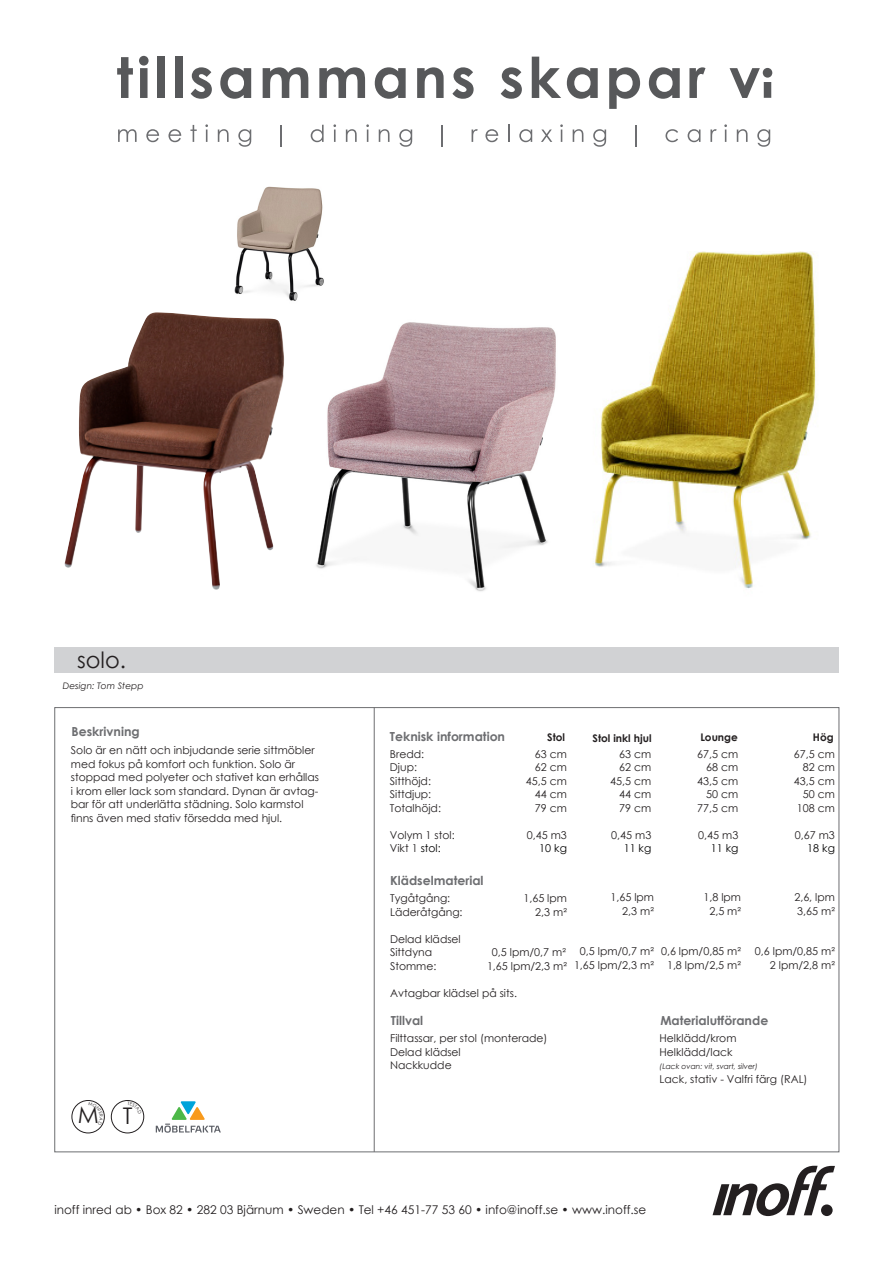
<style>
.page{position:relative;width:893px;height:1263px;background:#fff}
.page>*{position:absolute;margin:0;border:0;box-sizing:border-box;transform-origin:0 0}
.t1{font:22.95px "Century Gothic";color:#231f20}
.t2{font:22.5px "Century Gothic";color:#231f20}
.Tabell_rubrik{font:700 12.45px "Century Gothic";color:#6d6e71}
.t3{font:12px "Century Gothic";color:#231f20}
.t4{font:10.8px/13.5px "Century Gothic";color:#231f20;text-align:right}
.t5{font:10.8px "Century Gothic";color:#000001}
.Tabell_rubrik-2{font:700 10.5px "Century Gothic";color:#231f20}
.t6{font:italic 9px "Century Gothic";color:#231f20}
.t7{font:italic 7.5px "Century Gothic";color:#231f20}
.s1{color:#000001}
</style>
<div class="page">
<div style="left:54px;top:647px;width:785px;height:25px;background:#d1d2d4"></div>
<div style="left:72px;top:1100px;width:33px;height:33px;border:1px solid #231f20;border-radius:50%"></div>
<div style="left:111px;top:1100px;width:33px;height:33px;border:1px solid #231f20;border-radius:50%"></div>
<svg style="left:156px;top:1101px;width:65px;height:32px"></svg>
<img style="left:316px;top:322px;width:240px;height:270px">
<img style="left:64px;top:312px;width:220px;height:278px">
<svg style="left:118px;top:129px;width:19px;height:13px"></svg>
<svg style="left:146px;top:129px;width:13px;height:13px"></svg>
<svg style="left:168px;top:129px;width:13px;height:13px"></svg>
<svg style="left:190px;top:125px;width:7px;height:17px"></svg>
<svg style="left:205px;top:124px;width:3px;height:18px"></svg>
<svg style="left:218px;top:129px;width:11px;height:13px"></svg>
<svg style="left:238px;top:129px;width:13px;height:18px"></svg>
<hr style="left:280px;top:125px;width:2px;height:21px;background:#6d6e71">
<svg style="left:311px;top:125px;width:13px;height:17px"></svg>
<svg style="left:333px;top:124px;width:3px;height:18px"></svg>
<svg style="left:346px;top:129px;width:11px;height:13px"></svg>
<svg style="left:366px;top:124px;width:3px;height:18px"></svg>
<svg style="left:379px;top:129px;width:10px;height:13px"></svg>
<svg style="left:399px;top:129px;width:13px;height:18px"></svg>
<hr style="left:441px;top:125px;width:2px;height:21px;background:#6d6e71">
<svg style="left:472px;top:129px;width:6px;height:13px"></svg>
<svg style="left:485px;top:129px;width:13px;height:13px"></svg>
<svg style="left:508px;top:125px;width:2px;height:17px"></svg>
<svg style="left:519px;top:129px;width:13px;height:13px"></svg>
<svg style="left:541px;top:129px;width:11px;height:13px"></svg>
<svg style="left:560px;top:124px;width:3px;height:18px"></svg>
<svg style="left:573px;top:129px;width:10px;height:13px"></svg>
<svg style="left:593px;top:129px;width:13px;height:18px"></svg>
<hr style="left:635px;top:125px;width:2px;height:21px;background:#6d6e71">
<svg style="left:665px;top:129px;width:13px;height:13px"></svg>
<svg style="left:688px;top:129px;width:12px;height:13px"></svg>
<svg style="left:710px;top:129px;width:7px;height:13px"></svg>
<svg style="left:724px;top:124px;width:3px;height:18px"></svg>
<svg style="left:737px;top:129px;width:11px;height:13px"></svg>
<svg style="left:757px;top:129px;width:13px;height:18px"></svg>
<svg style="left:117px;top:57px;width:16px;height:41px"></svg>
<svg style="left:139px;top:56px;width:10px;height:42px"></svg>
<div style="left:157px;top:57px;width:8px;height:41px;background:#57585a"></div>
<div style="left:175px;top:57px;width:7px;height:41px;background:#57585a"></div>
<svg style="left:191px;top:67px;width:21px;height:32px"></svg>
<svg style="left:220px;top:67px;width:31px;height:32px"></svg>
<svg style="left:263px;top:67px;width:45px;height:31px"></svg>
<svg style="left:319px;top:67px;width:46px;height:31px"></svg>
<svg style="left:375px;top:67px;width:31px;height:32px"></svg>
<svg style="left:417px;top:67px;width:27px;height:31px"></svg>
<svg style="left:452px;top:67px;width:22px;height:32px"></svg>
<svg style="left:501px;top:67px;width:21px;height:32px"></svg>
<svg style="left:532px;top:57px;width:29px;height:41px"></svg>
<svg style="left:567px;top:67px;width:31px;height:32px"></svg>
<svg style="left:609px;top:67px;width:31px;height:42px"></svg>
<svg style="left:649px;top:67px;width:31px;height:32px"></svg>
<svg style="left:689px;top:67px;width:16px;height:31px"></svg>
<svg style="left:730px;top:68px;width:42px;height:30px"></svg>
<svg style="left:713px;top:1166px;width:122px;height:50px"></svg>
<hr style="left:374px;top:707px;width:1px;height:445px;background:#6d6e71">
<img style="left:593px;top:252px;width:223px;height:337px">
<img style="left:234px;top:186px;width:90px;height:115px">
<svg style="left:93px;top:1102px;width:10px;height:23px"></svg>
<svg style="left:132px;top:1102px;width:10px;height:10px"></svg>
<p class="t2" style="left:77px;top:644px;width:50px">solo.</p>
<p class="t6" style="left:63px;top:680px;width:82px">Design: Tom Stepp</p>
<p class="Tabell_rubrik" style="left:72px;top:722px;width:70px">Beskrivning</p>
<p class="t4" style="left:71px;top:743px;width:250px;text-align:left">Solo är en nätt och inbjudande serie sittmöbler med fokus på komfort och funktion. Solo är stoppad med polyeter och stativet kan erhållas i krom eller lack som standard. Dynan är avtag&shy;bar för att underlätta städning. Solo karmstol finns även med stativ försedda med hjul.</p>
<p class="t1" style="left:78px;top:1099px;width:23px">M</p>
<p class="t1" style="left:123px;top:1100px;width:11px">T</p>
<p class="Tabell_rubrik" style="left:390px;top:727px;width:117px">Teknisk information</p>
<p class="t4" style="left:390px;top:747px;width:36px">Bredd:</p>
<p class="t4" style="left:535px;top:747px;width:34px">63 cm</p>
<p class="t4" style="left:390px;top:760px;width:29px">Djup:</p>
<p class="t4" style="left:535px;top:760px;width:34px">62 cm</p>
<p class="t4" style="left:390px;top:774px;width:43px">Sitthöjd:</p>
<p class="t4" style="left:526px;top:774px;width:43px">45,5 cm</p>
<p class="t4" style="left:390px;top:787px;width:43px">Sittdjup:</p>
<p class="t4" style="left:535px;top:787px;width:34px">44 cm</p>
<p class="t4" style="left:390px;top:801px;width:53px">Totalhöjd:</p>
<p class="t4" style="left:535px;top:801px;width:34px">79 cm</p>
<p class="t4" style="left:390px;top:828px;width:66px">Volym 1 stol:</p>
<p class="t4" style="left:527px;top:828px;width:42px">0,45 m3</p>
<p class="t4" style="left:390px;top:841px;width:52px">Vikt 1 <span class="s1">stol:</span></p>
<p class="t5" style="left:539px;top:841px;width:29px">10 kg</p>
<p class="Tabell_rubrik" style="left:390px;top:871px;width:95px">Klädselmaterial</p>
<p class="t4" style="left:390px;top:891px;width:62px">Tygåtgång:</p>
<p class="t4" style="left:523px;top:891px;width:45px">1,65 lpm</p>
<p class="t4" style="left:390px;top:905px;width:74px">Läderåtgång:</p>
<p class="t4" style="left:535px;top:905px;width:33px">2,3 m²</p>
<p class="t4" style="left:390px;top:932px;width:72px">Delad klädsel</p>
<p class="t4" style="left:390px;top:945px;width:44px">Sittdyna</p>
<p class="t4" style="left:492px;top:945px;width:75px">0,5 lpm/0,7 m²</p>
<p class="t4" style="left:390px;top:959px;width:48px">Stomme:</p>
<p class="t4" style="left:487px;top:959px;width:81px">1,65 lpm/2,3 m²</p>
<p class="t4" style="left:390px;top:986px;width:128px">Avtagbar klädsel på sits.</p>
<p class="Tabell_rubrik-2" style="left:547px;top:730px;width:19px">Stol</p>
<p class="Tabell_rubrik" style="left:391px;top:1011px;width:34px">Tillval</p>
<p class="t4" style="left:390px;top:1031px;width:159px">Filttassar, per stol (monterade)</p>
<p class="t4" style="left:390px;top:1045px;width:72px">Delad klädsel</p>
<p class="t4" style="left:390px;top:1058px;width:63px">Nackkudde</p>
<p class="Tabell_rubrik-2" style="left:593px;top:730px;width:61px">Stol inkl hjul</p>
<p class="Tabell_rubrik-2" style="left:700px;top:730px;width:39px">Lounge</p>
<p class="t4" style="left:610px;top:747px;width:43px">63 cm<br>62 cm<br>45,5 cm<br>44 cm<br>79 cm</p>
<p class="t4" style="left:611px;top:828px;width:42px">0,45 m3<br><span class="s1">11 kg</span></p>
<p class="t4" style="left:610px;top:891px;width:45px">1,65 lpm<br>2,3 m²</p>
<p class="t4" style="left:574px;top:945px;width:81px;text-align:center">0,5 lpm/0,7 m²<br>1,65 lpm/2,3 m²</p>
<p class="t4" style="left:697px;top:747px;width:43px">67,5 cm<br>68 cm<br>43,5 cm<br>50 cm<br>77,5 cm</p>
<p class="t4" style="left:698px;top:828px;width:42px">0,45 m3<br><span class="s1">11 kg</span></p>
<p class="t4" style="left:703px;top:891px;width:39px;text-align:center">1,8 lpm<br>2,5 m²</p>
<p class="t4" style="left:661px;top:945px;width:81px;text-align:center">0,6 lpm/0,85 m²<br>1,8 lpm/2,5 m²</p>
<p class="Tabell_rubrik-2" style="left:813px;top:730px;width:22px">Hög</p>
<p class="t4" style="left:794px;top:747px;width:43px">67,5 cm<br>82 cm<br>43,5 cm<br>50 cm<br>108 cm</p>
<p class="t4" style="left:795px;top:828px;width:42px">0,67 m3<br><span class="s1">18 kg</span></p>
<p class="t4" style="left:794px;top:891px;width:42px;text-align:left">2,6, lpm<br>3,65 m²</p>
<p class="t4" style="left:755px;top:945px;width:81px">0,6 lpm/0,85 m²<br>2 lpm/2,8 m²</p>
<p class="Tabell_rubrik" style="left:660px;top:1011px;width:109px">Materialutförande</p>
<p class="t4" style="left:660px;top:1031px;width:78px">Helklädd/krom</p>
<p class="t4" style="left:660px;top:1045px;width:74px">Helklädd/lack</p>
<p class="t7" style="left:660px;top:1061px;width:100px">(Lack ovan: vit, svart, silver)</p>
<p class="t4" style="left:660px;top:1072px;width:150px">Lack, stativ - Valfri färg (RAL)</p>
<p class="t3" style="left:54px;top:1201px;width:593px">inoff inred ab • Box 82 • 282 03 Bjärnum • Sweden • Tel +46 451-77 53 60 • info@inoff.se • www.inoff.se</p>
</div>
